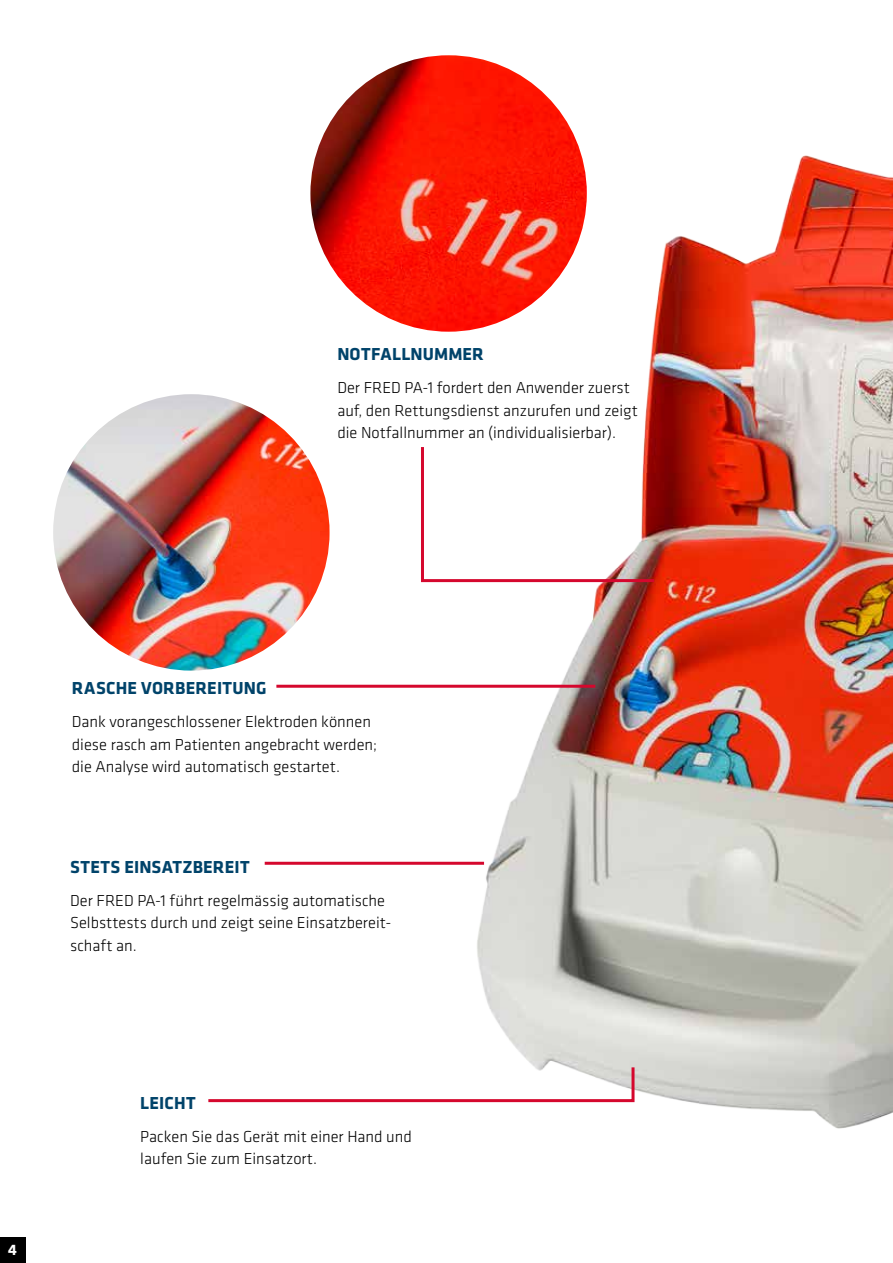
<style>
.page{position:relative;width:893px;height:1263px;background:#fff}
.page>*{position:absolute;margin:0;border:0;box-sizing:border-box;transform-origin:0 0}
.t1{font:700 18px "Klavika";letter-spacing:.01em;color:#00436a}
.t2{font:300 16.5px/22.5px "Klavika";color:#000}
.t3{font:700 15.75px "Klavika";color:#fff}
</style>
<div class="page">
<div style="left:0;top:1237px;width:25px;height:26px;background:#000"></div>
<img style="left:423px;top:127px;width:470px;height:1002px">
<svg style="left:421px;top:444px;width:236px;height:140px"></svg>
<img style="left:310px;top:55px;width:277px;height:277px;border-radius:138px">
<img style="left:53px;top:394px;width:277px;height:277px;border-radius:138px">
<hr style="left:276px;top:685px;width:319px;height:3px;background:#d5072d">
<hr style="left:265px;top:862px;width:219px;height:3px;background:#d5072d">
<svg style="left:208px;top:1064px;width:428px;height:39px"></svg>
<p class="t1" style="left:337px;top:341px;width:148px">NOTFALLNUMMER</p>
<p class="t2" style="left:337px;top:376px;width:302px">Der FRED PA-1 fordert den Anwender zuerst auf, den Rettungsdienst anzurufen und zeigt die Notfallnummer an (individualisierbar).</p>
<p class="t1" style="left:72px;top:675px;width:196px">RASCHE VORBEREITUNG</p>
<p class="t2" style="left:72px;top:710px;width:307px">Dank vorangeschlossener Elektroden können diese rasch am Patienten angebracht werden; die Analyse wird automatisch gestartet.</p>
<p class="t1" style="left:70px;top:853px;width:181px">STETS EINSATZBEREIT</p>
<p class="t2" style="left:70px;top:889px;width:323px">Der FRED PA-1 führt regelmässig automatische<br>Selbsttests durch und zeigt seine Einsatzbereit&shy;schaft an.</p>
<p class="t3" style="left:8px;top:1239px;width:10px">4</p>
<p class="t1" style="left:140px;top:1089px;width:57px">LEICHT</p>
<p class="t2" style="left:140px;top:1124px;width:273px">Packen Sie das Gerät mit einer Hand und laufen Sie zum Einsatzort.</p>
</div>
